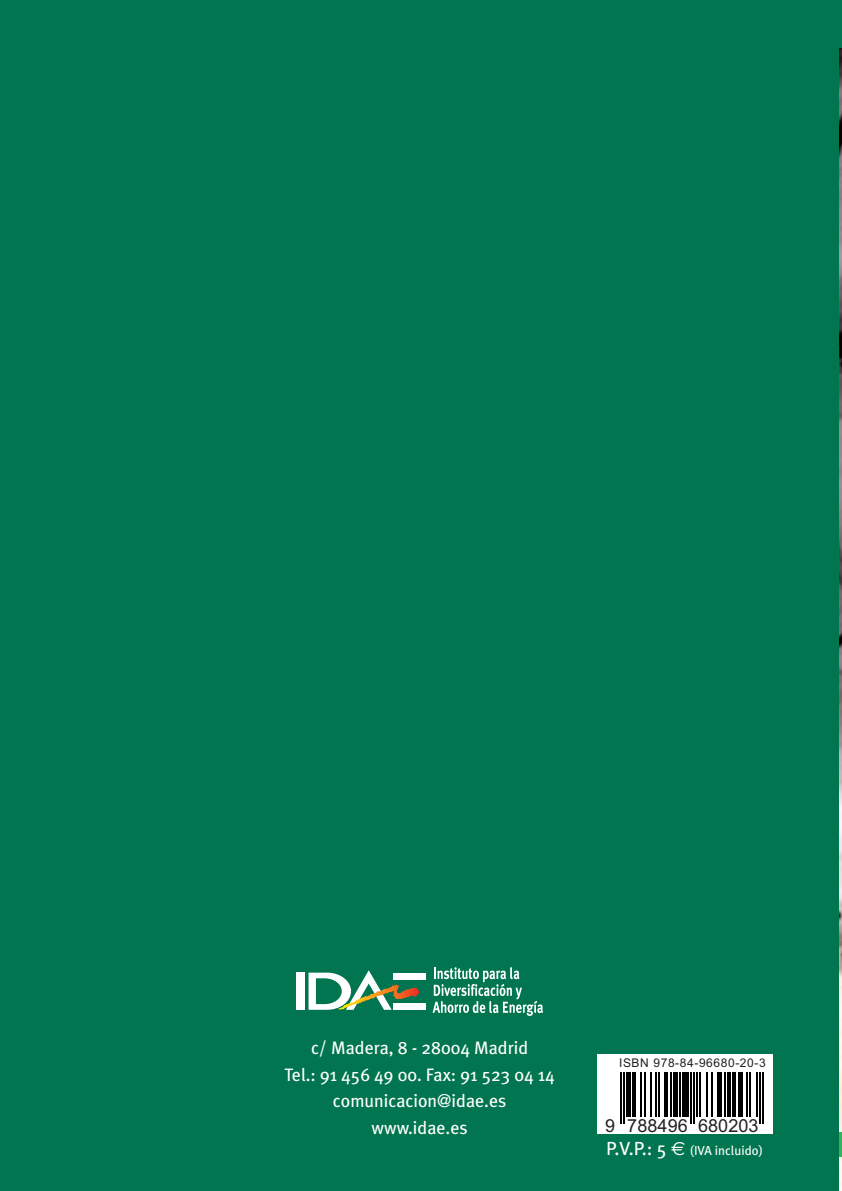
<style>
.page{position:relative;width:842px;height:1191px;background:#fff}
.page>*{position:absolute;margin:0;border:0;box-sizing:border-box;transform-origin:0 0}
.t1{font:18px/26.4px "Meta Plus";color:#fff;text-align:center}
.t2{font:18px "Arial";letter-spacing:.005em;color:#231f20}
.t3{font:13px "Meta Plus";color:#fff}
.t4{font:12px "Arial";letter-spacing:.05em;color:#231f20}
.s1{font-size:19px}
.s2{font-family:"Euro Sans";font-size:19px}
</style>
<div class="page">
<div style="left:0;top:0;width:839px;height:1191px;background:#00754f"></div>
<div style="left:393px;top:972px;width:33px;height:7px;background:#fff"></div>
<div style="left:296px;top:972px;width:9px;height:37px;background:#fff"></div>
<div style="left:393px;top:1002px;width:33px;height:7px;background:#fff"></div>
<svg style="left:433px;top:967px;width:110px;height:49px"></svg>
<hr style="left:839px;top:1132px;width:3px;height:25px;background:#32b457">
<div style="left:833px;top:0;width:9px;height:48px;background:#00754f"></div>
<div style="left:597px;top:1054px;width:175px;height:79px;background:#fff"></div>
<svg style="left:635px;top:1072px;width:116px;height:51px"></svg>
<svg style="left:309px;top:970px;width:110px;height:39px"></svg>
<hr style="left:620px;top:1072px;width:2px;height:51px;background:#000">
<hr style="left:623px;top:1072px;width:2px;height:51px;background:#000">
<div style="left:626px;top:1072px;width:5px;height:46px;background:#000"></div>
<hr style="left:632px;top:1072px;width:3px;height:46px;background:#000">
<hr style="left:640px;top:1072px;width:2px;height:46px;background:#000">
<hr style="left:645px;top:1072px;width:1px;height:46px;background:#000">
<hr style="left:651px;top:1072px;width:1px;height:46px;background:#000">
<hr style="left:655px;top:1072px;width:2px;height:46px;background:#000">
<hr style="left:658px;top:1072px;width:2px;height:46px;background:#000">
<hr style="left:664px;top:1072px;width:3px;height:46px;background:#000">
<hr style="left:670px;top:1072px;width:2px;height:46px;background:#000">
<div style="left:673px;top:1072px;width:5px;height:46px;background:#000"></div>
<hr style="left:679px;top:1072px;width:2px;height:46px;background:#000">
<div style="left:682px;top:1072px;width:6px;height:46px;background:#000"></div>
<hr style="left:690px;top:1072px;width:1px;height:51px;background:#000">
<hr style="left:693px;top:1072px;width:1px;height:51px;background:#000">
<hr style="left:696px;top:1072px;width:1px;height:46px;background:#000">
<hr style="left:699px;top:1072px;width:1px;height:46px;background:#000">
<hr style="left:706px;top:1072px;width:2px;height:46px;background:#000">
<hr style="left:711px;top:1072px;width:2px;height:46px;background:#000">
<div style="left:717px;top:1072px;width:5px;height:46px;background:#000"></div>
<hr style="left:725px;top:1072px;width:1px;height:46px;background:#000">
<hr style="left:728px;top:1072px;width:3px;height:46px;background:#000">
<hr style="left:732px;top:1072px;width:3px;height:46px;background:#000">
<div style="left:738px;top:1072px;width:5px;height:46px;background:#000"></div>
<hr style="left:746px;top:1072px;width:1px;height:46px;background:#000">
<hr style="left:749px;top:1072px;width:1px;height:46px;background:#000">
<hr style="left:756px;top:1072px;width:2px;height:46px;background:#000">
<hr style="left:759px;top:1072px;width:2px;height:51px;background:#000">
<hr style="left:762px;top:1072px;width:2px;height:51px;background:#000">
<div style="left:626px;top:1117px;width:62px;height:15px;background:#fff"></div>
<div style="left:696px;top:1117px;width:62px;height:15px;background:#fff"></div>
<p class="t1" style="left:311px;top:1034px;width:219px">c/ Madera, 8 - 28004 Madrid</p>
<p class="t1" style="left:284px;top:1061px;width:272px">Tel.: 91 456 49 00. Fax: 91 523 04 14 comunicacion@idae.es www.idae.es</p>
<p class="t4" style="left:619px;top:1054px;width:148px">ISBN 978-84-96680-20-3</p>
<p class="t2" style="left:627px;top:1113px;width:133px">788496 680203</p>
<p class="t2" style="left:605px;top:1113px;width:12px">9</p>
<p class="t3" style="left:606px;top:1142px;width:158px"><span class="s1">P.V.P.: 5</span> <span class="s2">€</span> (IVA incluido)</p>
</div>
